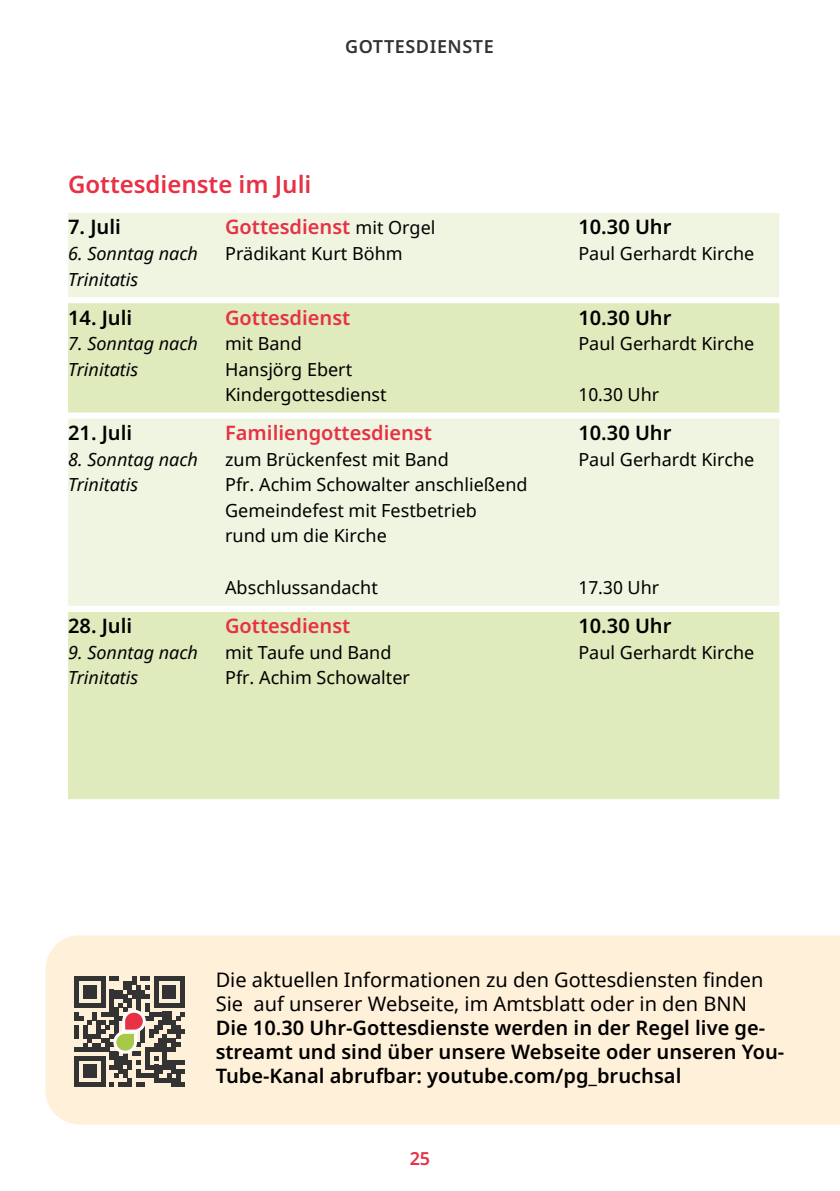
<style>
.page{position:relative;width:840px;height:1191px;background:#fff}
.page>*{position:absolute;margin:0;border:0;box-sizing:border-box;transform-origin:0 0}
.t1{font:600 24px "Noto Sans";color:#e73145}
.t2{font:600 20px/24px "Noto Sans";color:#000}
.t3{font:20px/24px "Noto Sans";color:#000}
.t4{font:600 20px "Noto Sans";color:#e73145}
.t5{font:18px/25.6px "Noto Sans";color:#000}
.t6{font:italic 18px/25.6px "Noto Sans";color:#000}
.t7{font:600 18px "Noto Sans";letter-spacing:.03em;color:#333}
.t8{font:600 18px "Noto Sans";color:#e73145}
.s1{font-weight:400;font-size:18px;color:#000}
</style>
<div class="page">
<div style="left:45px;top:935px;width:794px;height:189px;background:#fff1d9"></div>
<svg style="left:74px;top:976px;width:111px;height:110px;background:#8c8378"></svg>
<div style="left:68px;top:213px;width:711px;height:84px;background:#eff5e0"></div>
<svg style="left:68px;top:303px;width:711px;height:496px;background:#e5eecb"></svg>
<svg style="left:68px;top:606px;width:711px;height:6px"></svg>
<p class="t7" style="left:345px;top:34px;width:150px">GOTTESDIENSTE</p>
<h1 class="t1" style="left:68px;top:167px;width:245px">Gottesdienste im Juli</h1>
<p class="t2" style="left:68px;top:215px;width:54px">7. Juli</p>
<p class="t6" style="left:68px;top:240px;width:131px">6. Sonntag nach<br>Trinitatis</p>
<p class="t4" style="left:225px;top:213px;width:212px">Gottesdienst <span class="s1">mit Orgel</span></p>
<p class="t5" style="left:225px;top:241px;width:179px">Prädikant Kurt Böhm</p>
<p class="t2" style="left:68px;top:306px;width:66px">14. Juli</p>
<p class="t6" style="left:68px;top:330px;width:131px">7. Sonntag nach<br>Trinitatis</p>
<p class="t2" style="left:68px;top:421px;width:66px">21. Juli</p>
<p class="t6" style="left:68px;top:446px;width:131px">8. Sonntag nach<br>Trinitatis</p>
<p class="t2" style="left:68px;top:614px;width:66px">28. Juli</p>
<p class="t6" style="left:68px;top:639px;width:131px">9. Sonntag nach<br>Trinitatis</p>
<p class="t4" style="left:225px;top:303px;width:127px">Gottesdienst</p>
<p class="t5" style="left:225px;top:331px;width:163px">mit Band<br>Hansjörg Ebert<br>Kindergottesdienst</p>
<p class="t4" style="left:225px;top:418px;width:208px">Familiengottesdienst</p>
<p class="t5" style="left:225px;top:447px;width:304px">zum Brückenfest mit Band<br>Pfr. Achim Schowalter anschließend<br>Gemeindefest mit Festbetrieb<br>rund um die Kirche</p>
<p class="t5" style="left:225px;top:575px;width:154px">Abschlussandacht</p>
<p class="t4" style="left:225px;top:612px;width:127px">Gottesdienst</p>
<p class="t5" style="left:225px;top:640px;width:186px">mit Taufe und Band<br>Pfr. Achim Schowalter</p>
<p class="t2" style="left:578px;top:215px;width:95px">10.30 Uhr</p>
<p class="t5" style="left:578px;top:241px;width:177px">Paul Gerhardt Kirche</p>
<p class="t2" style="left:578px;top:306px;width:95px">10.30 Uhr</p>
<p class="t5" style="left:578px;top:331px;width:177px">Paul Gerhardt Kirche</p>
<p class="t5" style="left:578px;top:383px;width:82px">10.30 Uhr</p>
<p class="t2" style="left:578px;top:421px;width:95px">10.30 Uhr</p>
<p class="t5" style="left:578px;top:447px;width:177px">Paul Gerhardt Kirche</p>
<p class="t5" style="left:578px;top:575px;width:82px">17.30 Uhr</p>
<p class="t2" style="left:578px;top:614px;width:95px">10.30 Uhr</p>
<p class="t5" style="left:578px;top:640px;width:177px">Paul Gerhardt Kirche</p>
<p class="t3" style="left:215px;top:968px;width:549px">Die aktuellen Informationen zu den Gottesdiensten finden<br>Sie auf unserer Webseite, im Amtsblatt oder in den BNN</p>
<p class="t2" style="left:215px;top:1016px;width:570px">Die 10.30 Uhr-Gottesdienste werden in der Regel live ge&shy;streamt und sind über unsere Webseite oder unseren You-<br>Tube-Kanal abrufbar: youtube.com/pg_bruchsal</p>
<p class="t8" style="left:409px;top:1145px;width:22px">25</p>
</div>
